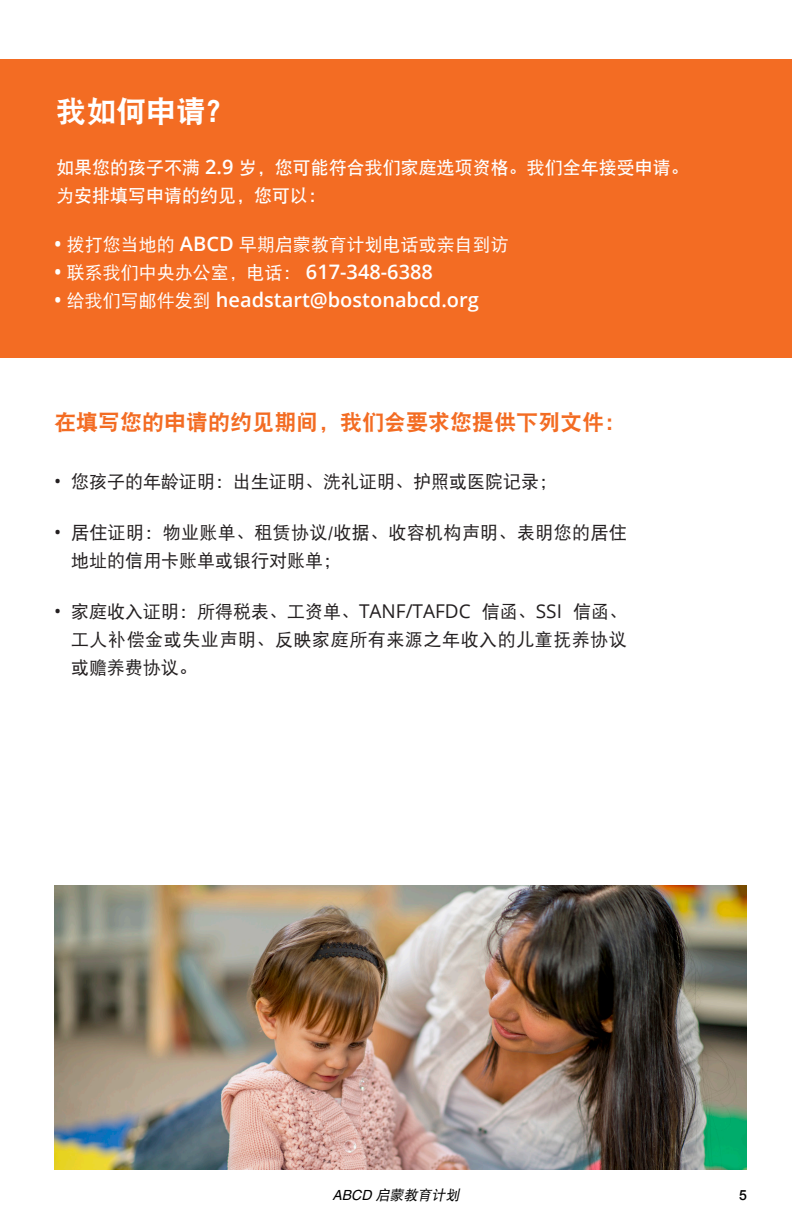
<style>
.page{position:relative;width:792px;height:1224px;background:#fff}
.page>*{position:absolute;margin:0;border:0;box-sizing:border-box;transform-origin:0 0}
.Topic_White{font:30px "DFP Hei W9";color:#fff}
.Bold_Italic{font:22px "DFP Hei W9";color:#f36c23}
.White_Text{font:600 20px "Open Sans";color:#fff}
.t1{font:18px/28px "DFP Hei W5";letter-spacing:.02em;color:#231f20}
.White_Text-2{font:18px/28px "DFP Hei W7";color:#fff}
.t2{font:18px "DFP Hei W5";color:#231f20}
.White_Text-3{font:18px "DFP Hei W5";color:#fff}
.t3{font:italic 14px "DFP Hei W5";color:#000}
.t4{font:500 14px "Helvetica Neue";color:#000}
.s1{font-family:"Open Sans";font-weight:600;font-size:20px}
.s2{font-family:"DFP Hei W5";font-weight:400;font-size:18px}
.s3{font-family:"Open Sans";font-size:19px}
.s4{font-family:"Helvetica"}
</style>
<div class="page">
<div style="left:0;top:60px;width:792px;height:12px;background:#f36c23"></div>
<div style="left:0;top:69px;width:792px;height:288px;background:#f36c23"></div>
<img style="left:54px;top:885px;width:693px;height:285px">
<p class="Topic_White" style="left:56px;top:95px;width:181px">我如何申请？</p>
<p class="White_Text-2" style="left:56px;top:153px;width:634px">如果您的孩子不满 <span class="s1">2.9</span> 岁，您可能符合我们家庭选项资格。我们全年接受申请。为安排填写申请的约见，您可以：</p>
<p class="White_Text-3" style="left:54px;top:235px;width:456px"><span class="s1">•</span> 拨打您当地的 <span class="s1">ABCD</span> 早期启蒙教育计划电话或亲自到访</p>
<p class="White_Text" style="left:54px;top:258px;width:380px">• <span class="s2">联系我们中央办公室，电话：</span> 617-348-6388</p>
<p class="White_Text" style="left:54px;top:286px;width:426px">• <span class="s2">给我们写邮件发到</span> headstart@bostonabcd.org</p>
<p class="Bold_Italic" style="left:54px;top:410px;width:573px">在填写您的申请的约见期间，我们会要求您提供下列文件：</p>
<p class="t2" style="left:54px;top:472px;width:505px"><span class="s3">•</span> 您孩子的年龄证明：出生证明、洗礼证明、护照或医院记录；</p>
<p class="t1" style="left:71px;top:518px;width:557px;text-indent:-17px"><span class="s3">•</span> 居住证明：物业账单、租赁协议/收据、收容机构声明、表明您的居住地址的信用卡账单或银行对账单；</p>
<p class="t1" style="left:71px;top:597px;width:558px;text-align:justify;text-indent:-17px"><span class="s3">•</span> 家庭收入证明：所得税表、工资单、<span class="s3">TANF/TAFDC</span> 信函、<span class="s3">SSI</span> 信函、工人补偿金或失业声明、反映家庭所有来源之年收入的儿童抚养协议或赡养费协议。</p>
<p class="t3" style="left:333px;top:1188px;width:131px"><span class="s4">A B C D</span> 启蒙教育计划</p>
<p class="t4" style="left:739px;top:1184px;width:9px">5</p>
</div>
